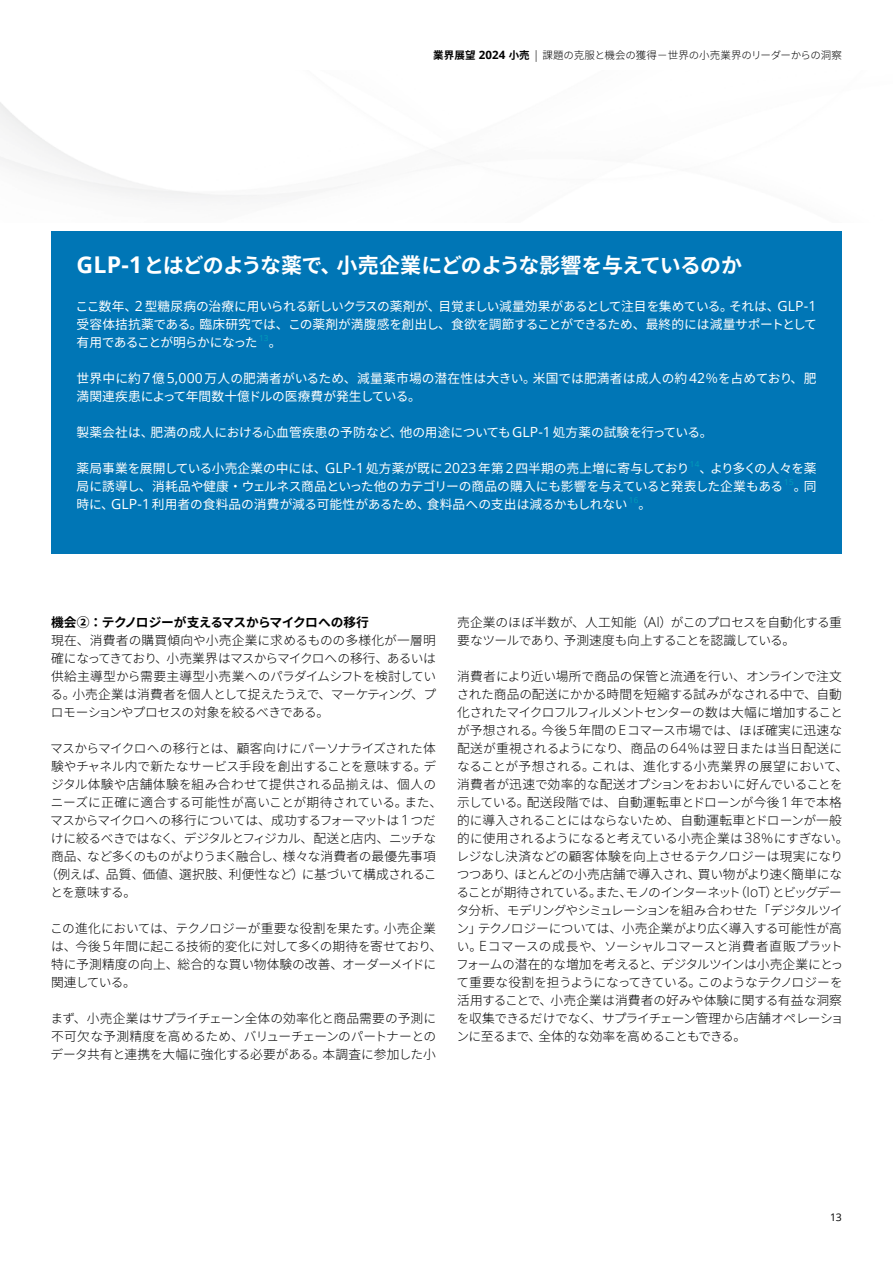
<style>
.page{position:relative;width:893px;height:1263px;background:#fff}
.page>*{position:absolute;margin:0;border:0;box-sizing:border-box;transform-origin:0 0}
.t1{font:700 21px "Noto Sans JP";letter-spacing:-.035em;color:#fff}
.t2{font:300 12.75px/18px "Noto Sans JP";letter-spacing:-.02em;color:#000;text-align:justify}
.t3{font:12.75px/18px "Noto Sans JP";letter-spacing:-.005em;color:#fff}
.t4{font:300 12.75px/18px "Noto Sans JP";letter-spacing:-.04em;color:#000}
.t5{font:300 12.75px "Noto Sans JP";letter-spacing:-.065em;color:#000}
.t6{font:300 12.75px "Noto Sans JP";letter-spacing:.02em;color:#000}
.t7{font:700 12.75px "Noto Sans JP";letter-spacing:-.045em;color:#000}
.t8{font:300 10.5px "Noto Sans JP";letter-spacing:-.01em;color:#000}
.t9{font:10.5px "Open Sans";color:#000}
.t10{font:8.25px "Open Sans";letter-spacing:.01em;color:#009db9}
.s1{font-weight:700}
.s2{font-family:"Open Sans";font-weight:700;font-size:11.55px}
.s3{font-family:"Open Sans";font-size:11.55px}
.s4{font-family:"Open Sans";font-size:23.1px}
.s5{font-family:"Open Sans";font-size:14.1px}
</style>
<div class="page">
<div style="left:51px;top:231px;width:791px;height:322px;background:#0076b6"></div>
<p class="t8" style="left:433px;top:50px;width:410px"><span class="s1">業界展望</span> <span class="s2">2024</span> <span class="s1">小売</span> <span class="s3">|</span> 課題の克服と機会の獲得－世界の小売業界のリーダーからの洞察</p>
<h1 class="t1" style="left:77px;top:254px;width:667px"><span class="s4">GLP-1</span>とはどのような薬で、小売企業にどのような影響を与えているのか</h1>
<p class="t3" style="left:76px;top:298px;width:743px;text-align:justify">ここ数年、<span class="s5">2</span> 型糖尿病の治療に用いられる新しいクラスの薬剤が、目覚ましい減量効果があるとして注目を集めている。それは、<span class="s5">GLP-1</span>受容体拮抗薬である。臨床研究では、この薬剤が満腹感を創出し、食欲を調節することができるため、最終的には減量サポートとして有用であることが明らかになった</p>
<p class="t10" style="left:259px;top:332px;width:11px">13</p>
<p class="t3" style="left:269px;top:334px;width:14px">。</p>
<p class="t3" style="left:77px;top:370px;width:741px">世界中に約<span class="s5">7</span>億<span class="s5">5,000</span>万人の肥満者がいるため、減量薬市場の潜在性は大きい。米国では肥満者は成人の約<span class="s5">42</span>％を占めており、肥満関連疾患によって年間数十億ドルの医療費が発生している。</p>
<p class="t3" style="left:77px;top:424px;width:637px">製薬会社は、肥満の成人における心血管疾患の予防など、他の用途についても<span class="s5">GLP-1</span>処方薬の試験を行っている。</p>
<p class="t3" style="left:77px;top:460px;width:614px">薬局事業を展開している小売企業の中には、<span class="s5">GLP-1</span>処方薬が既に<span class="s5">2023</span>年第<span class="s5">2</span>四半期の売上増に寄与しており</p>
<p class="t10" style="left:690px;top:458px;width:11px">14</p>
<p class="t3" style="left:77px;top:460px;width:741px;text-indent:623px">、より多くの人々を薬局に誘導し、消耗品や健康・ウェルネス商品といった他のカテゴリーの商品の購入にも影響を与えていると発表した企業もある</p>
<p class="t10" style="left:784px;top:476px;width:11px">15</p>
<p class="t3" style="left:794px;top:478px;width:24px">。同</p>
<p class="t3" style="left:77px;top:496px;width:553px">時に、<span class="s5">GLP-1</span>利用者の食料品の消費が減る可能性があるため、食料品への支出は減るかもしれない</p>
<p class="t10" style="left:629px;top:494px;width:11px">16</p>
<p class="t3" style="left:639px;top:496px;width:14px">。</p>
<p class="t7" style="left:51px;top:615px;width:320px">機会②：テクノロジーが支えるマスからマイクロへの移行</p>
<p class="t2" style="left:50px;top:632px;width:387px">現在、消費者の購買傾向や小売企業に求めるものの多様化が一層明確になってきており、小売業界はマスからマイクロへの移行、あるいは供給主導型から需要主導型小売業へのパラダイムシフトを検討している。小売企業は消費者を個人として捉えたうえで、マーケティング、プロモーションやプロセスの対象を絞るべきである。</p>
<p class="t2" style="left:50px;top:740px;width:387px">マスからマイクロへの移行とは、顧客向けにパーソナライズされた体</p>
<p class="t2" style="left:51px;top:758px;width:387px">験やチャネル内で新たなサービス手段を創出することを意味する。デ</p>
<p class="t6" style="left:51px;top:777px;width:387px">ジタル体験や店舗体験を組み合わせて提供される品揃えは、個人の</p>
<p class="t2" style="left:51px;top:794px;width:393px">ニーズに正確に適合する可能性が高いことが期待されている。また、</p>
<p class="t5" style="left:50px;top:813px;width:387px">マスからマイクロへの移行については、成功するフォーマットは <span class="s5">1</span>つだ</p>
<p class="t2" style="left:51px;top:830px;width:387px">けに絞るべきではなく、デジタルとフィジカル、配送と店内、ニッチな</p>
<p class="t2" style="left:51px;top:848px;width:386px">商品、など多くのものがよりうまく融合し、様々な消費者の最優先事項</p>
<p class="t2" style="left:45px;top:866px;width:393px">（例えば、品質、価値、選択肢、利便性など）に基づいて構成されるこ</p>
<p class="t2" style="left:51px;top:884px;width:87px">とを意味する。</p>
<p class="t2" style="left:50px;top:920px;width:393px;text-align:left">この進化においては、テクノロジーが重要な役割を果たす。小売企業は、今後<span class="s5">5</span>年間に起こる技術的変化に対して多くの期待を寄せており、特に予測精度の向上、総合的な買い物体験の改善、オーダーメイドに関連している。</p>
<p class="t2" style="left:51px;top:1010px;width:387px">まず、小売企業はサプライチェーン全体の効率化と商品需要の予測に不可欠な予測精度を高めるため、バリューチェーンのパートナーとのデータ共有と連携を大幅に強化する必要がある。本調査に参加した小</p>
<p class="t4" style="left:457px;top:614px;width:386px">売企業のほぼ半数が、人工知能（<span class="s5">AI</span>）がこのプロセスを自動化する重要なツールであり、予測速度も向上することを認識している。</p>
<p class="t2" style="left:456px;top:668px;width:394px;text-align:left">消費者により近い場所で商品の保管と流通を行い、オンラインで注文された商品の配送にかかる時間を短縮する試みがなされる中で、自動化されたマイクロフルフィルメントセンターの数は大幅に増加することが予想される。今後<span class="s5">5</span>年間の<span class="s5">E</span>コマース市場では、ほぼ確実に迅速な配送が重視されるようになり、商品の<span class="s5">64</span>％は翌日または当日配送になることが予想される。これは、進化する小売業界の展望において、消費者が迅速で効率的な配送オプションをおおいに好んでいることを示している。配送段階では、自動運転車とドローンが今後<span class="s5">1</span>年で本格的に導入されることにはならないため、自動運転車とドローンが一般的に使用されるようになると考えている小売企業は<span class="s5">38</span>％にすぎない。レジなし決済などの顧客体験を向上させるテクノロジーは現実になりつつあり、ほとんどの小売店舗で導入され、買い物がより速く簡単になることが期待されている。また、モノのインターネット（<span class="s5">IoT</span>）とビッグデータ分析、モデリングやシミュレーションを組み合わせた「デジタルツイン」テクノロジーについては、小売企業がより広く導入する可能性が高い。<span class="s5">E</span>コマースの成長や、ソーシャルコマースと消費者直販プラットフォームの潜在的な増加を考えると、デジタルツインは小売企業にとって重要な役割を担うようになってきている。このようなテクノロジーを活用することで、小売企業は消費者の好みや体験に関する有益な洞察を収集できるだけでなく、サプライチェーン管理から店舗オペレーションに至るまで、全体的な効率を高めることもできる。</p>
<p class="t9" style="left:830px;top:1210px;width:13px">13</p>
</div>
